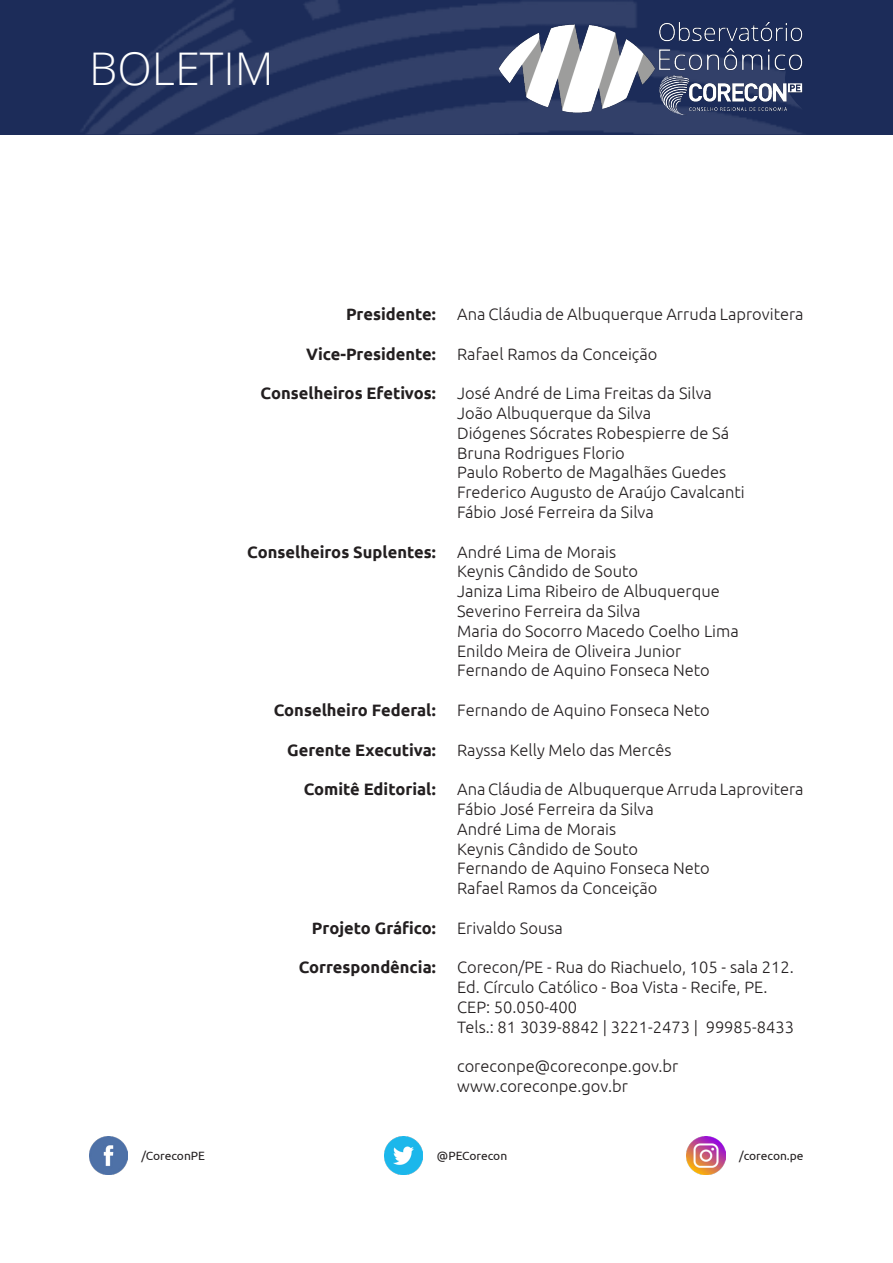
<style>
.page{position:relative;width:893px;height:1263px;background:#fff}
.page>*{position:absolute;margin:0;border:0;box-sizing:border-box;transform-origin:0 0}
.t1{font:300 45px "Open Sans";color:#fff}
.t2{font:300 16.5px "Ubuntu";color:#231f20}
.t3{font:700 16.5px "Ubuntu";color:#231f20}
.t4{font:12px "Ubuntu";color:#231f20}
</style>
<div class="page">
<img style="left:385px;top:1136px;width:38px;height:39px">
<img style="left:89px;top:1136px;width:39px;height:39px">
<img style="left:687px;top:1136px;width:38px;height:39px">
<div style="left:0;top:0;width:893px;height:134px;background:#1c2c59"></div>
<img style="left:82px;top:0;width:720px;height:134px">
<img style="left:497px;top:12px;width:306px;height:112px">
<p class="t1" style="left:89px;top:38px;width:186px">BOLETIM</p>
<p class="t3" style="left:346px;top:304px;width:91px">Presidente:</p>
<p class="t3" style="left:306px;top:344px;width:131px">Vice-Presidente:</p>
<p class="t3" style="left:261px;top:383px;width:177px">Conselheiros Efetivos:</p>
<p class="t3" style="left:247px;top:542px;width:190px">Conselheiros Suplentes:</p>
<p class="t3" style="left:274px;top:700px;width:164px">Conselheiro Federal:</p>
<p class="t3" style="left:287px;top:740px;width:150px">Gerente Executiva:</p>
<p class="t3" style="left:304px;top:779px;width:134px">Comitê Editorial:</p>
<p class="t3" style="left:312px;top:918px;width:125px">Projeto Gráfico:</p>
<p class="t3" style="left:299px;top:957px;width:139px">Correspondência:</p>
<p class="t2" style="left:457px;top:304px;width:348px">Ana Cláudia de Albuquerque Arruda Laprovitera</p>
<p class="t2" style="left:457px;top:344px;width:202px">Rafael Ramos da Conceição</p>
<p class="t2" style="left:457px;top:383px;width:256px">José André de Lima Freitas da Silva</p>
<p class="t2" style="left:457px;top:403px;width:195px">João Albuquerque da Silva</p>
<p class="t2" style="left:457px;top:423px;width:273px">Diógenes Sócrates Robespierre de Sá</p>
<p class="t2" style="left:457px;top:443px;width:169px">Bruna Rodrigues Florio</p>
<p class="t2" style="left:457px;top:463px;width:271px">Paulo Roberto de Magalhães Guedes</p>
<p class="t2" style="left:457px;top:482px;width:289px">Frederico Augusto de Araújo Cavalcanti</p>
<p class="t2" style="left:457px;top:502px;width:198px">Fábio José Ferreira da Silva</p>
<p class="t2" style="left:457px;top:542px;width:160px">André Lima de Morais</p>
<p class="t2" style="left:457px;top:562px;width:182px">Keynis Cândido de Souto</p>
<p class="t2" style="left:457px;top:581px;width:264px">Janiza Lima Ribeiro de Albuquerque</p>
<p class="t2" style="left:457px;top:601px;width:185px">Severino Ferreira da Silva</p>
<p class="t2" style="left:457px;top:621px;width:283px">Maria do Socorro Macedo Coelho Lima</p>
<p class="t2" style="left:457px;top:641px;width:226px">Enildo Meira de Oliveira Junior</p>
<p class="t2" style="left:457px;top:661px;width:254px">Fernando de Aquino Fonseca Neto</p>
<p class="t2" style="left:457px;top:700px;width:254px">Fernando de Aquino Fonseca Neto</p>
<p class="t2" style="left:457px;top:740px;width:216px">Rayssa Kelly Melo das Mercês</p>
<p class="t2" style="left:457px;top:779px;width:348px">Ana Cláudia de Albuquerque Arruda Laprovitera</p>
<p class="t2" style="left:457px;top:799px;width:198px">Fábio José Ferreira da Silva</p>
<p class="t2" style="left:457px;top:819px;width:160px">André Lima de Morais</p>
<p class="t2" style="left:457px;top:839px;width:182px">Keynis Cândido de Souto</p>
<p class="t2" style="left:457px;top:859px;width:254px">Fernando de Aquino Fonseca Neto</p>
<p class="t2" style="left:457px;top:878px;width:202px">Rafael Ramos da Conceição</p>
<p class="t2" style="left:457px;top:918px;width:107px">Erivaldo Sousa</p>
<p class="t2" style="left:457px;top:958px;width:338px">Corecon/PE - Rua do Riachuelo, 105 - sala 212.</p>
<p class="t2" style="left:457px;top:977px;width:312px">Ed. Círculo Católico - Boa Vista - Recife, PE.</p>
<p class="t2" style="left:457px;top:997px;width:121px">CEP: 50.050-400</p>
<p class="t2" style="left:457px;top:1017px;width:338px">Tels.: 81 3039-8842 | 3221-2473 | 99985-8433</p>
<p class="t2" style="left:457px;top:1057px;width:223px">coreconpe@coreconpe.gov.br</p>
<p class="t2" style="left:457px;top:1076px;width:172px">www.coreconpe.gov.br</p>
<p class="t4" style="left:142px;top:1149px;width:65px">/CoreconPE</p>
<p class="t4" style="left:437px;top:1149px;width:72px">@PECorecon</p>
<p class="t4" style="left:739px;top:1149px;width:66px">/corecon.pe</p>
</div>
